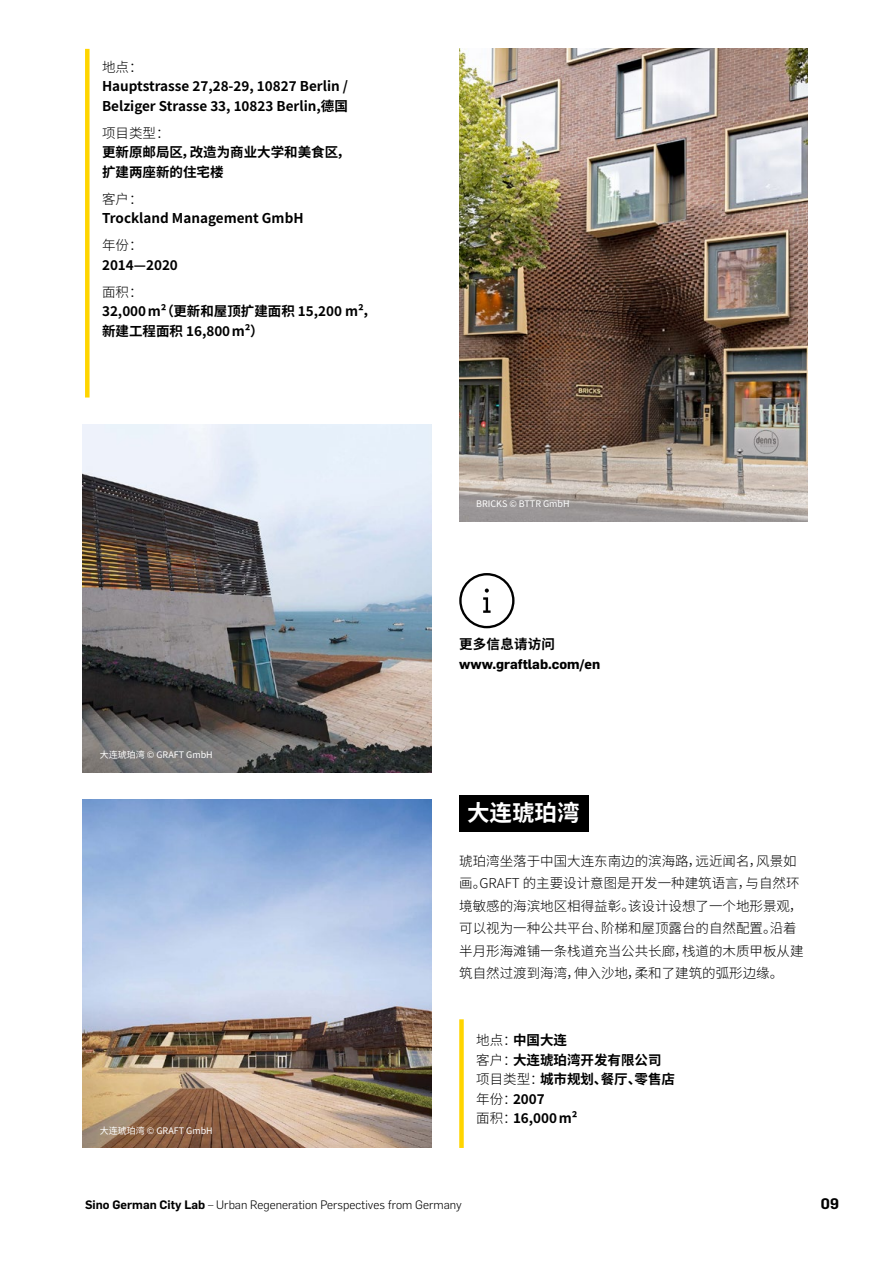
<style>
.page{position:relative;width:893px;height:1263px;background:#fff}
.page>*{position:absolute;margin:0;border:0;box-sizing:border-box;transform-origin:0 0}
.t1{font:700 22.5px "Noto Sans SC";color:#fff}
.t2{font:600 15px "Flama";color:#000}
.t3{font:700 13.5px/19.5px "Noto Sans SC";color:#000}
.t4{font:300 13.5px/22.5px "Noto Sans SC";color:#000}
.t5{font:700 13.5px "Flama";color:#000}
.t6{font:300 12px "Flama";color:#000}
.t7{font:9px "Noto Sans SC";color:#fff}
.s1{font-weight:300}
.s2{font-weight:600}
</style>
<div class="page">
<div style="left:85px;top:49px;width:5px;height:348px;background:#ffd500"></div>
<img style="left:459px;top:49px;width:348px;height:473px">
<div style="left:459px;top:1019px;width:5px;height:129px;background:#ffd500"></div>
<img style="left:83px;top:800px;width:348px;height:348px">
<img style="left:83px;top:424px;width:348px;height:349px">
<div style="left:459px;top:795px;width:130px;height:36px;background:#000"></div>
<svg style="left:459px;top:573px;width:55px;height:55px"></svg>
<p class="t4" style="left:102px;top:56px;width:42px">地点：</p>
<p class="t3" style="left:102px;top:77px;width:247px">Hauptstrasse 27,28-29, 10827 Berlin /<br>Belziger Strasse 33, 10823 Berlin,德国</p>
<p class="t4" style="left:102px;top:122px;width:69px">项目类型：</p>
<p class="t3" style="left:102px;top:143px;width:249px">更新原邮局区，改造为商业大学和美食区，扩建两座新的住宅楼</p>
<p class="t4" style="left:102px;top:188px;width:42px">客户：</p>
<p class="t3" style="left:102px;top:209px;width:203px">Trockland Management GmbH</p>
<p class="t4" style="left:102px;top:234px;width:42px">年份：</p>
<p class="t3" style="left:102px;top:255px;width:77px">2014—2020</p>
<p class="t4" style="left:102px;top:281px;width:42px">面积：</p>
<p class="t3" style="left:102px;top:302px;width:275px">32,000m²（更新和屋顶扩建面积 15,200 m²，新建工程面积 16,800m²）</p>
<p class="t7" style="left:100px;top:750px;width:114px">大连琥珀湾 © GRAFT GmbH</p>
<p class="t7" style="left:100px;top:1125px;width:114px">大连琥珀湾 © GRAFT GmbH</p>
<p class="t7" style="left:476px;top:499px;width:95px">BRICKS © BTTR GmbH</p>
<p class="t3" style="left:459px;top:635px;width:97px">更多信息请访问</p>
<p class="t5" style="left:459px;top:654px;width:143px">www.graftlab.com/en</p>
<h1 class="t1" style="left:467px;top:800px;width:114px">大连琥珀湾</h1>
<p class="t4" style="left:459px;top:850px;width:346px">琥珀湾坐落于中国大连东南边的滨海路，远近闻名，风景如画。GRAFT 的主要设计意图是开发一种建筑语言，与自然环境敏感的海滨地区相得益彰。该设计设想了一个地形景观，可以视为一种公共平台、阶梯和屋顶露台的自然配置。沿着半月形海滩铺一条栈道充当公共长廊，栈道的木质甲板从建筑自然过渡到海湾，伸入沙地，柔和了建筑的弧形边缘。</p>
<p class="t3" style="left:476px;top:1031px;width:200px"><span class="s1">地点：</span>中国大连<br><span class="s1">客户：</span>大连琥珀湾开发有限公司<span class="s1">项目类型：</span>城市规划、餐厅、零售店<span class="s1">年份：</span>2007<br><span class="s1">面积：</span>16,000m²</p>
<p class="t6" style="left:85px;top:1196px;width:378px"><span class="s2">Sino German City Lab</span> – Urban Regeneration Perspectives from Germany</p>
<p class="t2" style="left:821px;top:1193px;width:20px">09</p>
</div>
